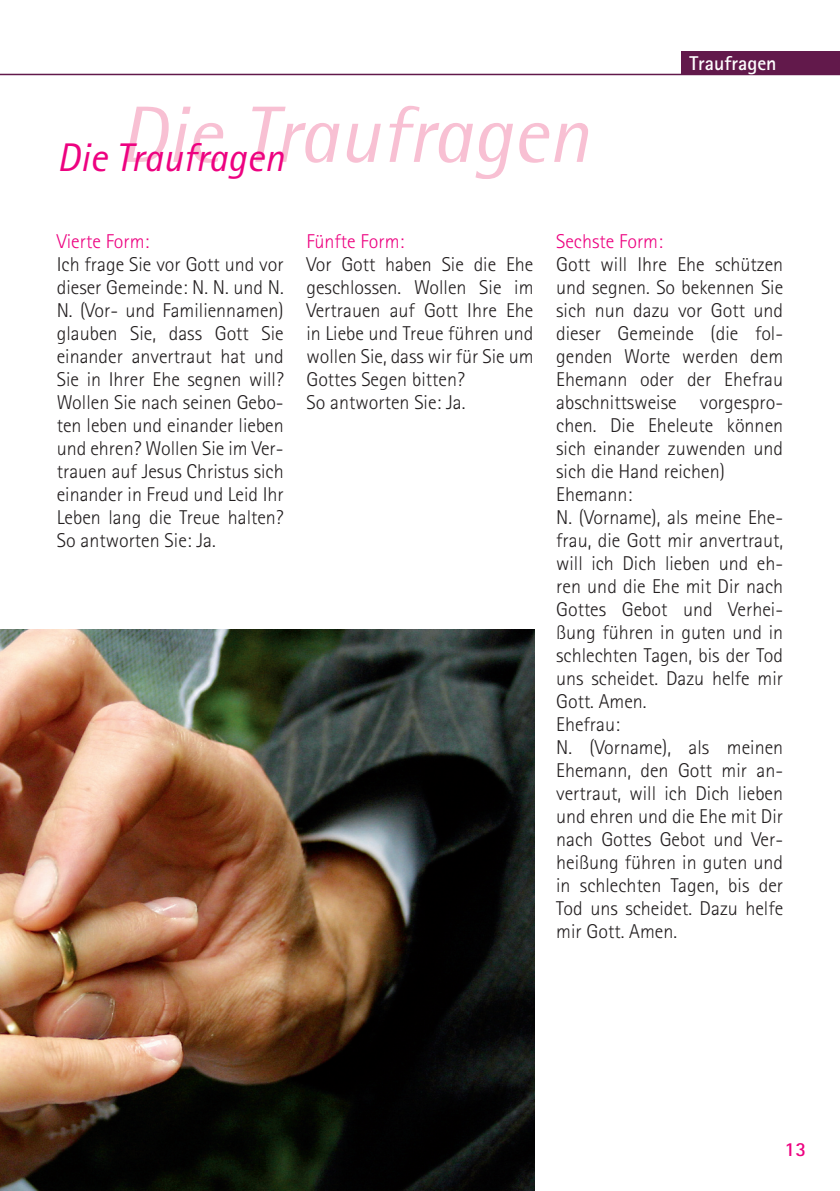
<style>
.page{position:relative;width:840px;height:1191px;background:#fff}
.page>*{position:absolute;margin:0;border:0;box-sizing:border-box;transform-origin:0 0}
.t1{font:italic 80px "Rotis Semi Sans";color:#f8c0d3}
.t2{font:italic 40px "Rotis Sans Serif";color:#ed0280}
.t3{font:300 20px/23px "Rotis Sans Serif";color:#231f20}
.t4{font:300 20px "Rotis Sans Serif";color:#ed0280}
.t5{font:700 20px "Rotis Sans Serif";color:#fff}
.t6{font:700 20px "Rotis Sans Serif";color:#ed0280}
</style>
<div class="page">
<hr style="left:0;top:74px;width:839px;height:1px;background:#62194b">
<div style="left:680px;top:51px;width:159px;height:23px;background:#62194b"></div>
<img style="left:0;top:629px;width:534px;height:562px">
<h1 class="t1" style="left:119px;top:86px;width:471px">Die Traufragen</h1>
<h2 class="t2" style="left:57px;top:134px;width:229px">Die Traufragen</h2>
<p class="t5" style="left:689px;top:51px;width:89px">Traufragen</p>
<p class="t4" style="left:57px;top:229px;width:94px">Vierte Form:</p>
<p class="t3" style="left:57px;top:252px;width:228px;text-align:justify">Ich frage Sie vor Gott und vor dieser Gemeinde: N. N. und N.<br>N. (Vor- und Familiennamen) glauben Sie, dass Gott Sie einander anvertraut hat und Sie in Ihrer Ehe segnen will?<br>Wollen Sie nach seinen Gebo&shy;ten leben und einander lieben und ehren? Wollen Sie im Ver&shy;trauen auf Jesus Christus sich einander in Freud und Leid Ihr Leben lang die Treue halten?<br>So antworten Sie: Ja.</p>
<p class="t4" style="left:306px;top:229px;width:99px">Fünfte Form:</p>
<p class="t3" style="left:306px;top:252px;width:228px">Vor Gott haben Sie die Ehe geschlossen. Wollen Sie im<br>Vertrauen auf Gott Ihre Ehe in Liebe und Treue führen und wollen Sie, dass wir für Sie um<br>Gottes Segen bitten?<br>So antworten Sie: Ja.</p>
<p class="t4" style="left:556px;top:229px;width:108px">Sechste Form:</p>
<p class="t3" style="left:556px;top:252px;width:228px">Gott will Ihre Ehe schützen und segnen. So bekennen Sie sich nun dazu vor Gott und dieser Gemeinde (die fol&shy;genden Worte werden dem<br>Ehemann oder der Ehefrau abschnittsweise vorgespro&shy;chen. Die Eheleute können sich einander zuwenden und sich die Hand reichen)<br>Ehemann:<br>N. (Vorname), als meine Ehe&shy;frau, die Gott mir anvertraut, will ich Dich lieben und eh&shy;ren und die Ehe mit Dir nach<br>Gottes Gebot und Verhei&shy;ßung führen in guten und in schlechten Tagen, bis der Tod uns scheidet. Dazu helfe mir<br>Gott. Amen.<br>Ehefrau:<br>N. (Vorname), als meinen<br>Ehemann, den Gott mir an&shy;vertraut, will ich Dich lieben und ehren und die Ehe mit Dir nach Gottes Gebot und Ver&shy;heißung führen in guten und in schlechten Tagen, bis der<br>Tod uns scheidet. Dazu helfe mir Gott. Amen.</p>
<p class="t6" style="left:784px;top:1136px;width:23px">13</p>
</div>
